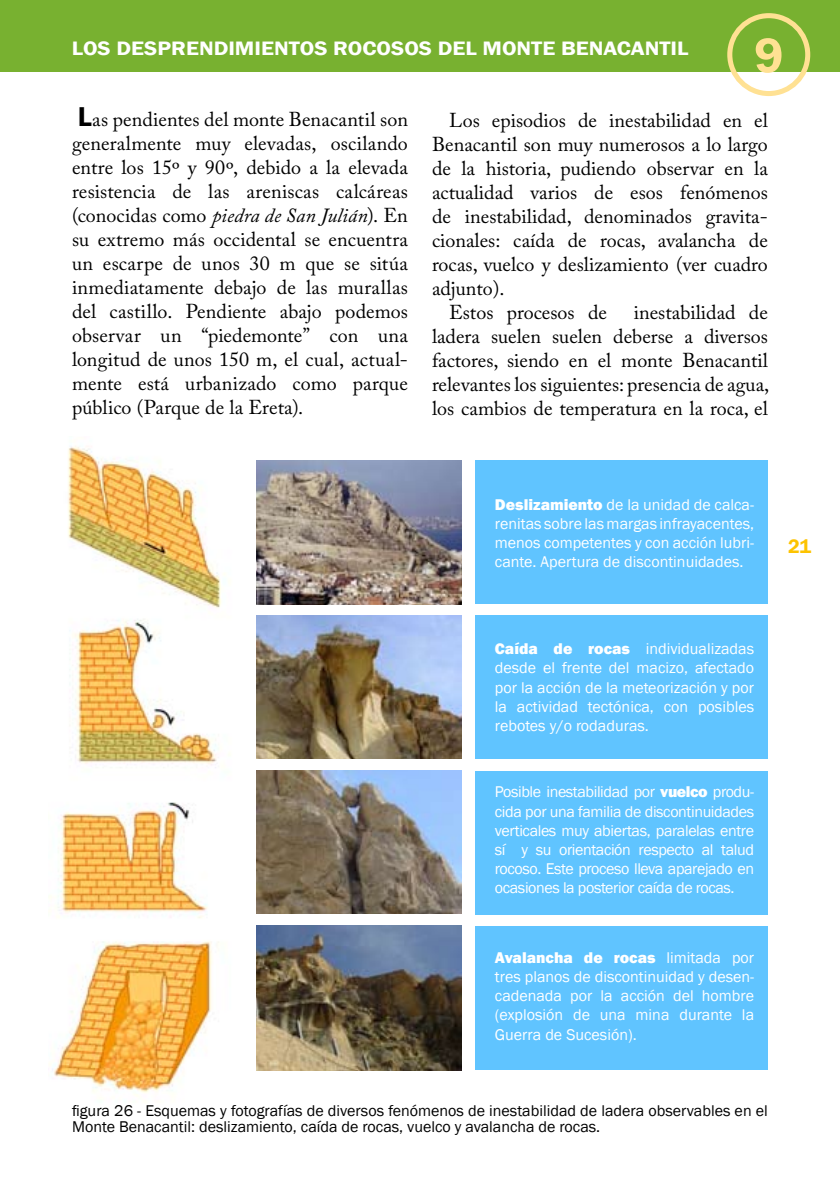
<style>
.page{position:relative;width:840px;height:1191px;background:#fff}
.page>*{position:absolute;margin:0;border:0;box-sizing:border-box;transform-origin:0 0}
.t1{font:600 50.6px "Franklin Gothic";color:#ffe193}
.t2{font:20px/24px "Adobe Caslon Pro";color:#000;text-align:justify}
.t3{font:600 20px "Franklin Gothic";color:#fff;scale:1.14 1}
.t4{font:600 20px "Franklin Gothic";color:#fdc300}
.t5{font:16px/19.2px "Franklin Gothic";color:#fff;text-align:justify}
.t6{font:16px/16px "Franklin Gothic";color:#000}
.s1{font-family:"Franklin Gothic";font-weight:600;font-size:28px}
.s2{font-style:italic}
.s3{font-weight:800}
</style>
<div class="page">
<div style="left:0;top:0;width:839px;height:72px;background:#78b130"></div>
<div style="left:726px;top:13px;width:83px;height:83px;border:5px solid #ffe193;border-radius:50%"></div>
<img style="left:49px;top:446px;width:181px;height:651px">
<img style="left:257px;top:460px;width:204px;height:144px">
<div style="left:475px;top:460px;width:292px;height:144px;background:#60c4ff"></div>
<div style="left:475px;top:615px;width:292px;height:144px;background:#60c4ff"></div>
<div style="left:475px;top:771px;width:292px;height:143px;background:#60c4ff"></div>
<div style="left:475px;top:926px;width:292px;height:143px;background:#60c4ff"></div>
<img style="left:257px;top:615px;width:204px;height:143px">
<img style="left:257px;top:770px;width:204px;height:143px">
<img style="left:257px;top:926px;width:204px;height:144px">
<p class="t3" style="left:72px;top:36px;width:542px">LOS DESPRENDIMIENTOS ROCOSOS DEL MONTE BENACANTIL</p>
<h1 class="t1" style="left:753px;top:24px;width:31px">9</h1>
<p class="t2" style="left:72px;top:107px;width:337px"><span class="s1">L</span>as pendientes del monte Benacantil son generalmente muy elevadas, oscilando entre los 15º y 90º, debido a la elevada resistencia de las areniscas calcáreas (conocidas como <span class="s2">piedra de San Julián</span>). En su extremo más occidental se encuentra un escarpe de unos 30 m que se sitúa inmediatamente debajo de las murallas del castillo. Pendiente abajo podemos observar un “piedemonte” con una longitud de unos 150 m, el cual, actual&shy;mente está urbanizado como parque público (Parque de la Ereta).</p>
<p class="t2" style="left:449px;top:108px;width:320px">Los episodios de inestabilidad en el</p>
<p class="t2" style="left:432px;top:132px;width:337px">Benacantil son muy numerosos a lo largo</p>
<p class="t2" style="left:432px;top:156px;width:337px">de la historia, pudiendo observar en la</p>
<p class="t2" style="left:432px;top:180px;width:337px">actualidad varios de esos fenómenos</p>
<p class="t2" style="left:432px;top:204px;width:337px">de inestabilidad, denominados gravita-</p>
<p class="t2" style="left:432px;top:228px;width:337px">cionales: caída de rocas, avalancha de</p>
<p class="t2" style="left:432px;top:252px;width:337px">rocas, vuelco y deslizamiento (ver cuadro</p>
<p class="t2" style="left:432px;top:276px;width:74px">adjunto).</p>
<p class="t2" style="left:449px;top:300px;width:159px">Estos procesos de</p>
<p class="t2" style="left:432px;top:300px;width:338px;text-indent:202px">inestabilidad de ladera suelen suelen deberse a diversos factores, siendo en el monte Benacantil relevantes los siguientes: presencia de agua, los cambios de temperatura en la roca, el</p>
<p class="t5" style="left:494px;top:495px;width:260px"><span class="s3">Deslizamiento</span> de la unidad de calca&shy;renitas sobre las margas infrayacentes, menos competentes y con acción lubri&shy;cante. Apertura de discontinuidades.</p>
<p class="t4" style="left:787px;top:534px;width:25px">21</p>
<p class="t5" style="left:494px;top:639px;width:260px"><span class="s3">Caída de rocas</span> individualizadas desde el frente del macizo, afectado por la acción de la meteorización y por la actividad tectónica, con posibles rebotes y/o rodaduras.</p>
<p class="t5" style="left:494px;top:782px;width:260px">Posible inestabilidad por <span class="s3">vuelco</span> produ&shy;cida por una familia de discontinuidades verticales muy abiertas, paralelas entre sí y su orientación respecto al talud rocoso. Este proceso lleva aparejado en ocasiones la posterior caída de rocas.</p>
<p class="t5" style="left:494px;top:948px;width:260px"><span class="s3">Avalancha de rocas</span> limitada por tres planos de discontinuidad y desen&shy;cadenada por la acción del hombre (explosión de una mina durante la Guerra de Sucesión).</p>
<p class="t6" style="left:72px;top:1103px;width:697px">figura 26 - Esquemas y fotografías de diversos fenómenos de inestabilidad de ladera observables en el<br>Monte Benacantil: deslizamiento, caída de rocas, vuelco y avalancha de rocas.</p>
</div>
